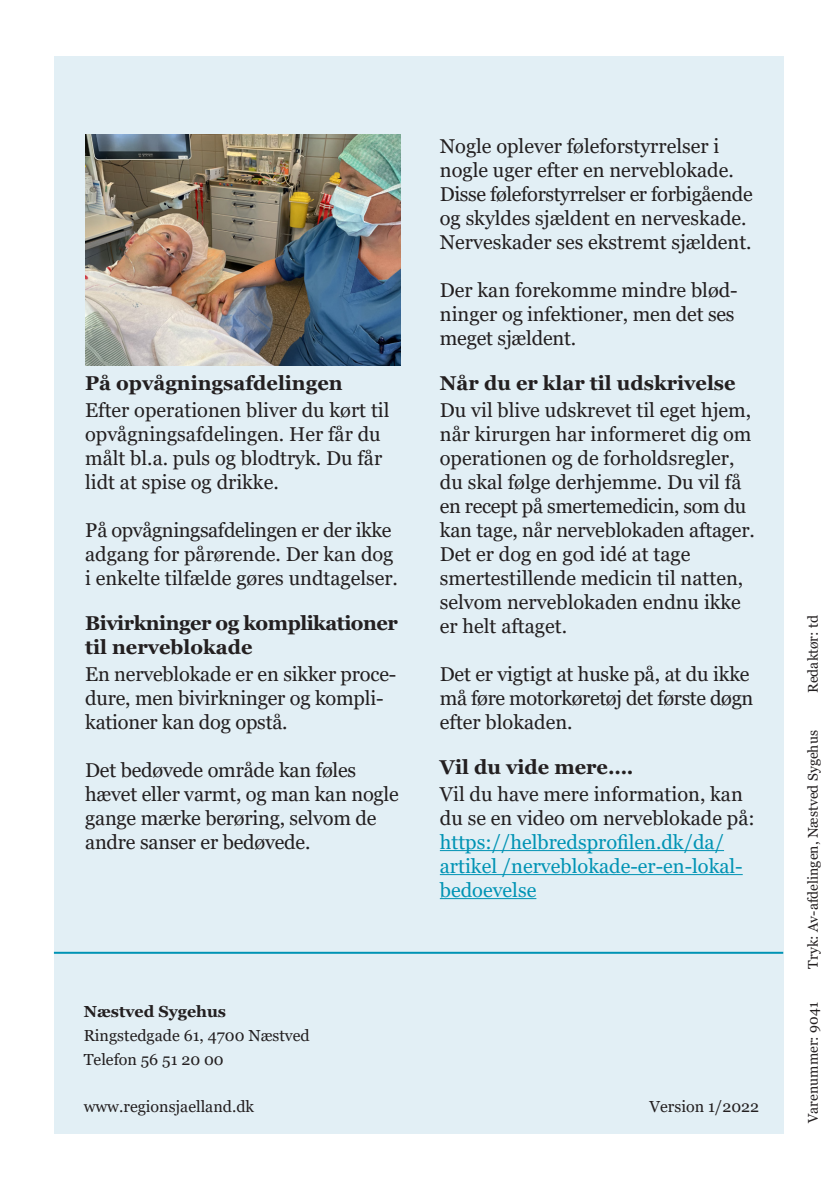
<style>
.page{position:relative;width:840px;height:1191px;background:#fff}
.page>*{position:absolute;margin:0;border:0;box-sizing:border-box;transform-origin:0 0}
.Brødtekst{font:20px/24px "Georgia";color:#231f20}
.Brødtekst-2{font:20px/24px "Georgia";color:#0093b4}
.Mellemrubrik{font:700 20px "Georgia";color:#231f20}
.Mellemrubrik-2{font:700 20px/24px "Georgia";letter-spacing:-.025em;color:#231f20}
.Adresser{font:16px "Georgia";color:#231f20}
.Adresser_FED{font:700 16px "Georgia";color:#231f20}
.Dato{font:16px "Georgia";color:#231f20}
.t1{font:14px "Georgia";color:#231f20}
</style>
<div class="page">
<div style="left:54px;top:57px;width:728px;height:1077px;background:#e2eff5"></div>
<hr style="left:54px;top:951px;width:728px;height:2px;background:#0093b4">
<img style="left:85px;top:134px;width:315px;height:232px">
<hr style="left:439px;top:850px;width:284px;height:1px;background:#0093b4">
<hr style="left:439px;top:874px;width:303px;height:1px;background:#0093b4">
<hr style="left:439px;top:898px;width:97px;height:1px;background:#0093b4">
<p class="Mellemrubrik" style="left:85px;top:370px;width:259px">På opvågningsafdelingen</p>
<p class="Brødtekst" style="left:85px;top:398px;width:306px">Efter operationen bliver du kørt til opvågningsafdelingen. Her får du målt bl.a. puls og blodtryk. Du får lidt at spise og drikke.</p>
<p class="Brødtekst" style="left:85px;top:518px;width:314px">På opvågningsafdelingen er der ikke adgang for pårørende. Der kan dog i enkelte tilfælde gøres undtagelser.</p>
<p class="Mellemrubrik-2" style="left:85px;top:611px;width:314px">Bivirkninger og komplikationer til nerveblokade</p>
<p class="Brødtekst" style="left:85px;top:662px;width:312px">En nerveblokade er en sikker proce&shy;dure, men bivirkninger og kompli&shy;kationer kan dog opstå.</p>
<p class="Brødtekst" style="left:85px;top:758px;width:315px">Det bedøvede område kan føles hævet eller varmt, og man kan nogle gange mærke berøring, selvom de andre sanser er bedøvede.</p>
<p class="Brødtekst" style="left:439px;top:134px;width:314px">Nogle oplever føleforstyrrelser i nogle uger efter en nerveblokade.<br>Disse føleforstyrrelser er forbigående og skyldes sjældent en nerveskade.<br>Nerveskader ses ekstremt sjældent.</p>
<p class="Brødtekst" style="left:439px;top:278px;width:299px">Der kan forekomme mindre blød&shy;ninger og infektioner, men det ses meget sjældent.</p>
<p class="Mellemrubrik" style="left:439px;top:370px;width:297px">Når du er klar til udskrivelse</p>
<p class="Brødtekst" style="left:439px;top:398px;width:316px">Du vil blive udskrevet til eget hjem, når kirurgen har informeret dig om operationen og de forholdsregler, du skal følge derhjemme. Du vil få en recept på smertemedicin, som du kan tage, når nerveblokaden aftager.<br>Det er dog en god idé at tage smertestillende medicin til natten, selvom nerveblokaden endnu ikke er helt aftaget.</p>
<p class="Brødtekst" style="left:439px;top:662px;width:315px">Det er vigtigt at huske på, at du ikke må føre motorkøretøj det første døgn efter blokaden.</p>
<p class="Mellemrubrik" style="left:439px;top:754px;width:195px">Vil du vide mere….</p>
<p class="Brødtekst" style="left:439px;top:782px;width:316px">Vil du have mere information, kan du se en video om nerveblokade på:</p>
<p class="Brødtekst-2" style="left:439px;top:830px;width:304px">https://helbredsprofilen.dk/da/ artikel /nerveblokade-er-en-lokal&shy;bedoevelse</p>
<p class="Adresser_FED" style="left:84px;top:1001px;width:144px">Næstved Sygehus</p>
<p class="Adresser" style="left:84px;top:1025px;width:227px">Ringstedgade 61, 4700 Næstved</p>
<p class="Adresser" style="left:84px;top:1049px;width:141px">Telefon 56 51 20 00</p>
<p class="Adresser" style="left:84px;top:1097px;width:172px">www.regionsjaelland.dk</p>
<p class="Dato" style="left:649px;top:1097px;width:111px">Version 1/2022</p>
<p class="t1" style="left:804px;top:693px;width:79px;rotate:-90deg">Redaktør: td</p>
<p class="t1" style="left:804px;top:968px;width:240px;rotate:-90deg">Tryk: Av-afdelingen, Næstved Sygehus</p>
<p class="t1" style="left:804px;top:1123px;width:122px;rotate:-90deg">Varenummer: 9041</p>
</div>
